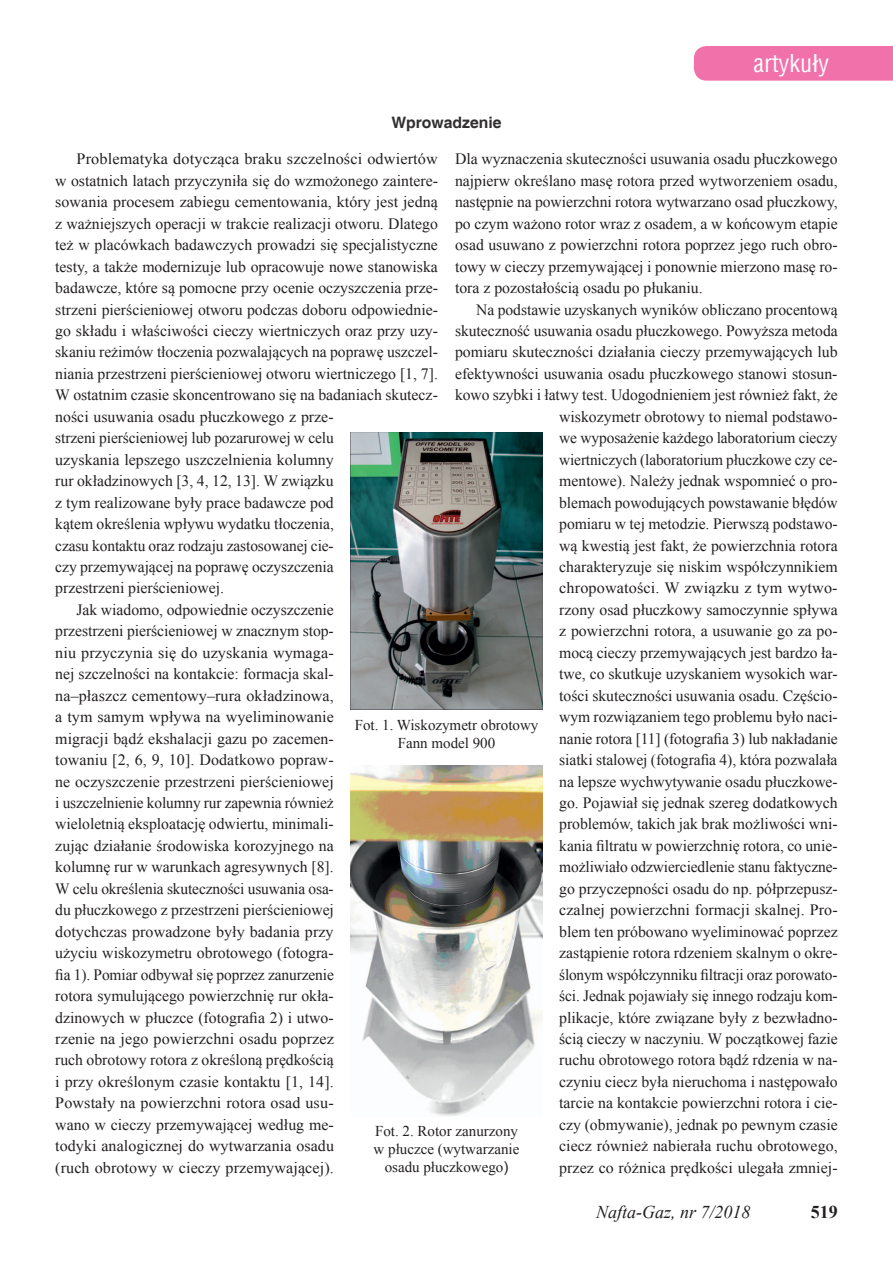
<style>
.page{position:relative;width:893px;height:1263px;background:#fff}
.page>*{position:absolute;margin:0;border:0;box-sizing:border-box;transform-origin:0 0}
.t1{font:24px "Switzerland Condensed";color:#fff}
.t2{font:italic 18px "Times New Roman";color:#231f20}
.t3{font:700 18px "Times New Roman";color:#231f20}
.t4{font:15.75px/21.5px "Times New Roman";color:#231f20;text-align:justify}
.t5{font:700 15.75px "Helvetica";color:#312f30}
.t6{font:15px/18px "Times New Roman";color:#231f20;text-align:center}
.s1{font-family:"Arial"}
</style>
<div class="page">
<hr style="left:0;top:43px;width:1px;height:40px;background:#f171ab">
<div style="left:694px;top:46px;width:199px;height:35px;background:#f171ab"></div>
<img style="left:351px;top:432px;width:191px;height:278px">
<img style="left:351px;top:766px;width:191px;height:350px">
<p class="t5" style="left:391px;top:113px;width:112px">Wprowadzenie</p>
<h1 class="t1" style="left:754px;top:48px;width:77px">artykuły</h1>
<p class="t4" style="left:77px;top:148px;width:363px">Problematyka dotycząca braku szczelności odwiertów</p>
<p class="t4" style="left:55px;top:170px;width:384px">w ostatnich latach przyczyniła się do wzmożonego zaintere-</p>
<p class="t4" style="left:55px;top:191px;width:384px">sowania procesem zabiegu cementowania, który jest jedną</p>
<p class="t4" style="left:55px;top:212px;width:384px">z ważniejszych operacji w trakcie realizacji otworu. Dlatego</p>
<p class="t4" style="left:55px;top:234px;width:384px">też w placówkach badawczych prowadzi się specjalistyczne</p>
<p class="t4" style="left:55px;top:255px;width:384px">testy, a także modernizuje lub opracowuje nowe stanowiska</p>
<p class="t4" style="left:55px;top:277px;width:384px">badawcze, które są pomocne przy ocenie oczyszczenia prze-</p>
<p class="t4" style="left:55px;top:298px;width:384px">strzeni pierścieniowej otworu podczas doboru odpowiednie-</p>
<p class="t4" style="left:55px;top:320px;width:384px">go składu i właściwości cieczy wiertniczych oraz przy uzy-</p>
<p class="t4" style="left:55px;top:341px;width:384px">skaniu reżimów tłoczenia pozwalających na poprawę uszczel-</p>
<p class="t4" style="left:55px;top:363px;width:384px">niania przestrzeni pierścieniowej otworu wiertniczego [1, 7].</p>
<p class="t4" style="left:55px;top:384px;width:384px">W ostatnim czasie skoncentrowano się na badaniach skutecz-</p>
<p class="t4" style="left:55px;top:406px;width:280px">ności usuwania osadu płuczkowego z prze-</p>
<p class="t4" style="left:55px;top:427px;width:280px">strzeni pierścieniowej lub pozarurowej w celu</p>
<p class="t4" style="left:55px;top:448px;width:280px">uzyskania lepszego uszczelnienia kolumny</p>
<p class="t4" style="left:55px;top:470px;width:280px">rur okładzinowych [3, 4, 12, 13]. W związku</p>
<p class="t4" style="left:55px;top:491px;width:280px">z tym realizowane były prace badawcze pod</p>
<p class="t4" style="left:55px;top:513px;width:280px">kątem określenia wpływu wydatku tłoczenia,</p>
<p class="t4" style="left:55px;top:534px;width:280px">czasu kontaktu oraz rodzaju zastosowanej cie-</p>
<p class="t4" style="left:55px;top:556px;width:280px">czy przemywającej na poprawę oczyszczenia</p>
<p class="t4" style="left:55px;top:577px;width:170px">przestrzeni pierścieniowej.</p>
<p class="t4" style="left:77px;top:599px;width:259px">Jak wiadomo, odpowiednie oczyszczenie</p>
<p class="t4" style="left:55px;top:620px;width:280px">przestrzeni pierścieniowej w znacznym stop-</p>
<p class="t4" style="left:55px;top:641px;width:280px">niu przyczynia się do uzyskania wymaga-</p>
<p class="t4" style="left:55px;top:663px;width:280px">nej szczelności na kontakcie: formacja skal-</p>
<p class="t4" style="left:55px;top:684px;width:280px">na–płaszcz cementowy–rura okładzinowa,</p>
<p class="t4" style="left:55px;top:706px;width:280px">a tym samym wpływa na wyeliminowanie</p>
<p class="t4" style="left:55px;top:727px;width:280px">migracji bądź ekshalacji gazu po zacemen-</p>
<p class="t4" style="left:55px;top:749px;width:280px">towaniu [2, 6, 9, 10]. Dodatkowo popraw-</p>
<p class="t4" style="left:55px;top:770px;width:280px">ne oczyszczenie przestrzeni pierścieniowej</p>
<p class="t4" style="left:55px;top:792px;width:280px">i uszczelnienie kolumny rur zapewnia również</p>
<p class="t4" style="left:55px;top:813px;width:280px">wieloletnią eksploatację odwiertu, minimali-</p>
<p class="t4" style="left:55px;top:835px;width:280px">zując działanie środowiska korozyjnego na</p>
<p class="t4" style="left:55px;top:856px;width:280px">kolumnę rur w warunkach agresywnych [8].</p>
<p class="t4" style="left:55px;top:877px;width:280px">W celu określenia skuteczności usuwania osa-</p>
<p class="t4" style="left:55px;top:899px;width:280px">du płuczkowego z przestrzeni pierścieniowej</p>
<p class="t4" style="left:55px;top:920px;width:280px">dotychczas prowadzone były badania przy</p>
<p class="t4" style="left:55px;top:942px;width:280px">użyciu wiskozymetru obrotowego (fotogra-</p>
<p class="t4" style="left:55px;top:963px;width:280px">fia 1). Pomiar odbywał się poprzez zanurzenie</p>
<p class="t4" style="left:55px;top:985px;width:280px">rotora symulującego powierzchnię rur okła-</p>
<p class="t4" style="left:55px;top:1006px;width:280px">dzinowych w płuczce (fotografia 2) i utwo-</p>
<p class="t4" style="left:55px;top:1028px;width:280px">rzenie na jego powierzchni osadu poprzez</p>
<p class="t4" style="left:55px;top:1049px;width:280px">ruch obrotowy rotora z określoną prędkością</p>
<p class="t4" style="left:55px;top:1070px;width:280px">i przy określonym czasie kontaktu [1, 14].</p>
<p class="t4" style="left:55px;top:1092px;width:280px">Powstały na powierzchni rotora osad usu-</p>
<p class="t4" style="left:55px;top:1113px;width:280px">wano w cieczy przemywającej według me-</p>
<p class="t4" style="left:55px;top:1135px;width:280px">todyki analogicznej do wytwarzania osadu</p>
<p class="t4" style="left:55px;top:1156px;width:280px">(ruch obrotowy w cieczy przemywającej).</p>
<p class="t4" style="left:455px;top:148px;width:384px">Dla wyznaczenia skuteczności usuwania osadu płuczkowego najpierw określano masę rotora przed wytworzeniem osadu, następnie na powierzchni rotora wytwarzano osad płuczkowy, po czym ważono rotor wraz z osadem, a w końcowym etapie osad usuwano z powierzchni rotora poprzez jego ruch obro&shy;towy w cieczy przemywającej i ponownie mierzono masę ro&shy;tora z pozostałością osadu po płukaniu.</p>
<p class="t4" style="left:455px;top:298px;width:384px;text-align:right">Na podstawie uzyskanych wyników obliczano procentową skuteczność usuwania osadu płuczkowego. Powyższa metoda pomiaru skuteczności działania cieczy przemywających lub efektywności usuwania osadu płuczkowego stanowi stosun&shy;kowo szybki i łatwy test. Udogodnieniem jest również fakt, że wiskozymetr obrotowy to niemal podstawo-<br>we wyposażenie każdego laboratorium cieczy<br>wiertniczych (laboratorium płuczkowe czy ce-<br>mentowe). Należy jednak wspomnieć o pro-<br>blemach powodujących powstawanie błędów<br>pomiaru w tej metodzie. Pierwszą podstawo-<br>wą kwestią jest fakt, że powierzchnia rotora<br>charakteryzuje się niskim współczynnikiem<br>chropowatości. W związku z tym wytwo-<br>rzony osad płuczkowy samoczynnie spływa<br>z powierzchni rotora, a usuwanie go za po-<br>mocą cieczy przemywających jest bardzo ła-<br>twe, co skutkuje uzyskaniem wysokich war-<br>tości skuteczności usuwania osadu. Częścio-<br>wym rozwiązaniem tego problemu było naci-<br>nanie rotora [11] (fotografia 3) lub nakładanie<br>siatki stalowej (fotografia 4), która pozwalała<br>na lepsze wychwytywanie osadu płuczkowe-<br>go. Pojawiał się jednak szereg dodatkowych<br>problemów, takich jak brak możliwości wni-<br>kania filtratu w powierzchnię rotora, co unie-<br>możliwiało odzwierciedlenie stanu faktyczne-<br>go przyczepności osadu do np. półprzepusz-<br>czalnej powierzchni formacji skalnej. Pro-<br>blem ten próbowano wyeliminować poprzez<br>zastąpienie rotora rdzeniem skalnym o okre-<br>ślonym współczynniku filtracji oraz porowato-<br>ści. Jednak pojawiały się innego rodzaju kom-<br>plikacje, które związane były z bezwładno-<br>ścią cieczy w naczyniu. W początkowej fazie<br>ruchu obrotowego rotora bądź rdzenia w na-<br>czyniu ciecz była nieruchoma i następowało<br>tarcie na kontakcie powierzchni rotora i cie-<br>czy (obmywanie), jednak po pewnym czasie<br>ciecz również nabierała ruchu obrotowego,<br>przez co różnica prędkości ulegała zmniej-</p>
<p class="t6" style="left:355px;top:716px;width:185px">Fot. 1. Wiskozymetr obrotowy<br>Fann model 900</p>
<p class="t6" style="left:374px;top:1121px;width:147px">Fot. 2. Rotor zanurzony w płuczce (wytwarzanie osadu płuczkowego<span class="s1">)</span></p>
<p class="t2" style="left:596px;top:1200px;width:156px">Nafta-Gaz, nr 7/2018</p>
<p class="t3" style="left:811px;top:1199px;width:28px">519</p>
</div>
